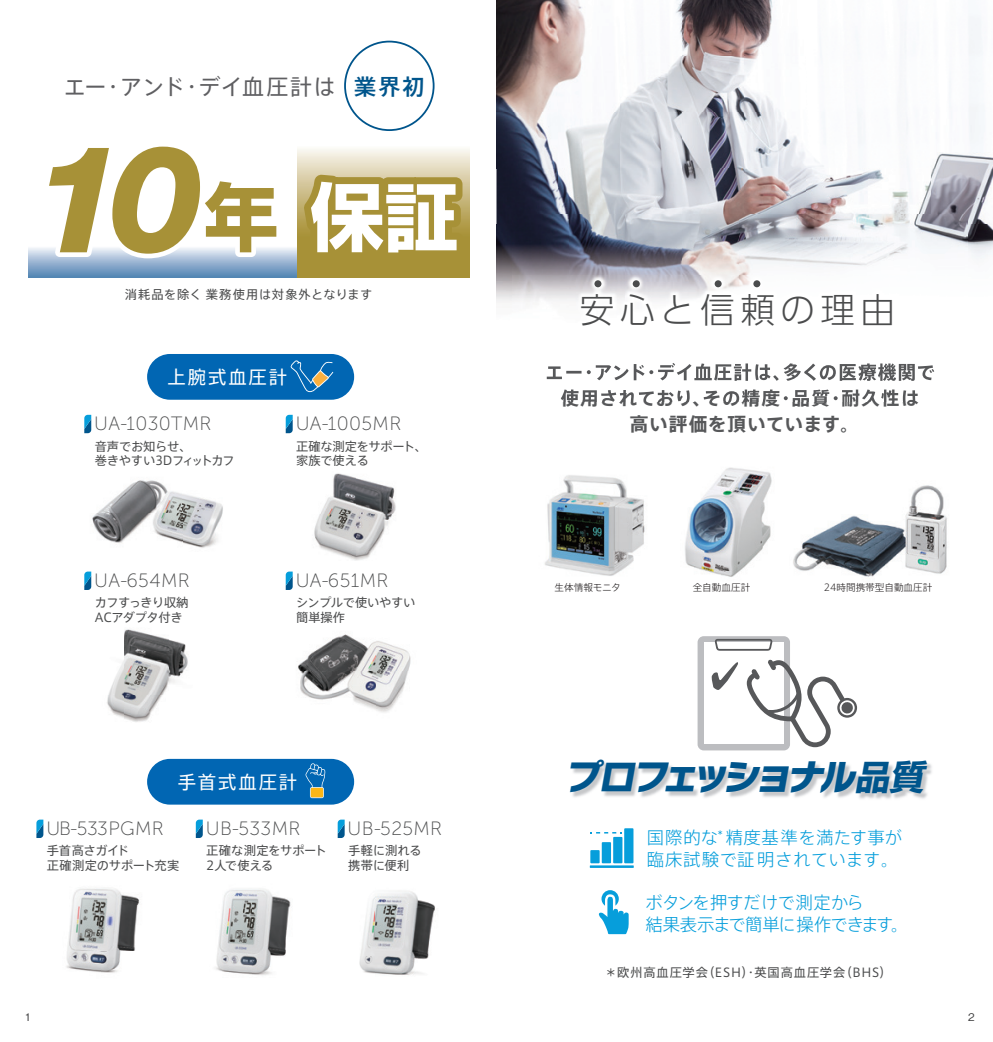
<style>
.page{position:relative;width:993px;height:1042px;background:#fff}
.page>*{position:absolute;margin:0;border:0;box-sizing:border-box;transform-origin:0 0}
.t1{font:italic 800 34.65px "Typelabo N Std";color:#00558c}
.t2{font:300 34.48px "UD Shin Go Pro";letter-spacing:.16em;color:#4b4c4d}
.t3{font:22.05px "Axis Pro N";letter-spacing:.02em;color:#5f5f62}
.t4{font:19.25px "Museo Sans 100";letter-spacing:.02em;color:#4b4c4d}
.t5{font:700 18.55px/26.1px "Axis Pro N";letter-spacing:.04em;color:#57585a;text-align:center}
.t6{font:18.38px "Axis Pro N";letter-spacing:.1em;color:#fff}
.t7{font:300 17.32px/22.4px "Axis Pro N";letter-spacing:.03em;color:#069edb}
.t8{font:300 17.32px/22.4px "Axis Pro N";letter-spacing:-.03em;color:#069edb}
.t9{font:12.25px/14.9px "Axis Pro N";letter-spacing:-.01em;color:#4b4c4d}
.t10{font:12.25px "Axis Pro N";letter-spacing:.065em;color:#4b4c4d}
.t11{font:12.25px "Axis Pro N";letter-spacing:.06em;color:#4b4c4d}
.t12{font:12.25px/14.9px "Axis Pro N";letter-spacing:-.03em;color:#4b4c4d}
.t13{font:500 10.5px "Gothic BBB Pro";color:#3e3e3f}
.t14{font:300 9.62px "Axis Pro N";color:#231f20}
.s1{font-weight:500;color:#00558c}
.s2{font-family:"Shin Go Pro";font-weight:700;font-size:34.12px}
</style>
<div class="page">
<img style="left:314px;top:473px;width:82px;height:88px">
<img style="left:298px;top:634px;width:113px;height:79px">
<img style="left:92px;top:480px;width:131px;height:68px">
<img style="left:107px;top:629px;width:81px;height:93px">
<img style="left:66px;top:888px;width:74px;height:85px">
<img style="left:359px;top:891px;width:76px;height:84px">
<img style="left:215px;top:889px;width:76px;height:86px">
<div style="left:147px;top:759px;width:207px;height:45px;background:#0166b3;border-radius:23px"></div>
<svg style="left:305px;top:763px;width:20px;height:35px"></svg>
<div style="left:147px;top:354px;width:207px;height:46px;background:#0166b3;border-radius:23px"></div>
<svg style="left:290px;top:360px;width:43px;height:32px"></svg>
<svg style="left:84px;top:415px;width:7px;height:18px"></svg>
<svg style="left:285px;top:415px;width:7px;height:18px"></svg>
<svg style="left:84px;top:571px;width:7px;height:19px"></svg>
<svg style="left:36px;top:819px;width:7px;height:19px"></svg>
<svg style="left:196px;top:819px;width:7px;height:19px"></svg>
<svg style="left:337px;top:819px;width:7px;height:19px"></svg>
<svg style="left:285px;top:571px;width:7px;height:19px"></svg>
<div style="left:28px;top:237px;width:269px;height:40px;background:linear-gradient(to bottom,#fff,#5887b6)"></div>
<svg style="left:297px;top:149px;width:172px;height:128px;background:#ccbe8a"></svg>
<svg style="left:304px;top:174px;width:159px;height:85px"></svg>
<svg style="left:44px;top:146px;width:237px;height:112px"></svg>
<svg style="left:344px;top:41px;width:90px;height:90px"></svg>
<img style="left:793px;top:485px;width:154px;height:92px">
<img style="left:544px;top:475px;width:101px;height:101px">
<img style="left:685px;top:467px;width:87px;height:110px">
<img style="left:966px;top:225px;width:26px;height:33px">
<img style="left:496px;top:0;width:496px;height:169px">
<img style="left:496px;top:169px;width:62px;height:56px">
<img style="left:558px;top:169px;width:372px;height:45px">
<img style="left:930px;top:169px;width:62px;height:56px">
<img style="left:496px;top:225px;width:16px;height:78px">
<img style="left:512px;top:214px;width:454px;height:182px">
<img style="left:546px;top:363px;width:387px;height:18px">
<img style="left:560px;top:389px;width:357px;height:12px">
<div style="left:594px;top:280px;width:7px;height:7px;background:#4b4c4d;border-radius:50%"></div>
<div style="left:632px;top:280px;width:7px;height:7px;background:#4b4c4d;border-radius:50%"></div>
<div style="left:714px;top:280px;width:7px;height:7px;background:#4b4c4d;border-radius:50%"></div>
<div style="left:753px;top:280px;width:7px;height:7px;background:#4b4c4d;border-radius:50%"></div>
<img style="left:572px;top:750px;width:360px;height:94px">
<svg style="left:697px;top:636px;width:159px;height:114px"></svg>
<svg style="left:598px;top:890px;width:30px;height:44px"></svg>
<div style="left:590px;top:850px;width:9px;height:13px;background:#069edb"></div>
<div style="left:601px;top:842px;width:10px;height:21px;background:#069edb"></div>
<div style="left:613px;top:837px;width:9px;height:26px;background:#069edb"></div>
<div style="left:624px;top:828px;width:9px;height:35px;background:#069edb"></div>
<hr style="left:589px;top:865px;width:44px;height:3px;background:#069edb">
<svg style="left:590px;top:832px;width:32px;height:1px"></svg>
<h3 class="t3" style="left:64px;top:75px;width:362px">エー・アンド・デイ血圧計は <span class="s1">業界初</span></h3>
<p class="t11" style="left:125px;top:288px;width:249px">消耗品を除く 業務使用は対象外となります</p>
<h3 class="t6" style="left:168px;top:368px;width:121px">上腕式血圧計</h3>
<h3 class="t4" style="left:94px;top:414px;width:119px">UA-1030TMR</h3>
<p class="t9" style="left:95px;top:438px;width:141px">音声でお知らせ、<br>巻きやすい3Dフィットカフ</p>
<h3 class="t4" style="left:295px;top:414px;width:107px">UA-1005MR</h3>
<p class="t9" style="left:296px;top:438px;width:132px">正確な測定をサポート、家族で使える</p>
<h3 class="t4" style="left:94px;top:570px;width:97px">UA-654MR</h3>
<p class="t12" style="left:95px;top:595px;width:95px">カフすっきり収納<br>ACアダプタ付き</p>
<h3 class="t4" style="left:295px;top:570px;width:94px">UA-651MR</h3>
<p class="t9" style="left:296px;top:595px;width:121px">シンプルで使いやすい簡単操作</p>
<h3 class="t6" style="left:178px;top:773px;width:121px">手首式血圧計</h3>
<h3 class="t4" style="left:46px;top:818px;width:119px">UB-533PGMR</h3>
<p class="t9" style="left:47px;top:843px;width:134px">手首高さガイド<br>正確測定のサポート充実</p>
<h3 class="t4" style="left:206px;top:818px;width:96px">UB-533MR</h3>
<p class="t9" style="left:206px;top:843px;width:122px">正確な測定をサポート<br>2人で使える</p>
<h3 class="t4" style="left:347px;top:818px;width:96px">UB-525MR</h3>
<p class="t9" style="left:348px;top:843px;width:75px">手軽に測れる携帯に便利</p>
<p class="t13" style="left:25px;top:1009px;width:8px">1</p>
<h2 class="t2" style="left:579px;top:282px;width:316px">安心と信頼の理由</h2>
<h3 class="t5" style="left:560px;top:385px;width:360px">使用されており、その精度・品質・耐久性は高い評価を頂いています。</h3>
<p class="t14" style="left:554px;top:583px;width:68px">生体情報モニタ</p>
<p class="t14" style="left:692px;top:583px;width:59px">全自動血圧計</p>
<p class="t14" style="left:823px;top:583px;width:110px">24時間携帯型自動血圧計</p>
<h1 class="t1" style="left:564px;top:751px;width:369px">プロフェッショナル<span class="s2">品質</span></h1>
<h3 class="t7" style="left:646px;top:826px;width:256px">国際的な* 精度基準を満たす事が臨床試験で証明されています。</h3>
<h3 class="t8" style="left:645px;top:891px;width:264px">ボタンを押すだけで測定から<br>結果表示まで簡単に操作できます。</h3>
<p class="t10" style="left:604px;top:966px;width:288px">＊欧州高血圧学会（ESH）・英国高血圧学会（BHS）</p>
<p class="t13" style="left:967px;top:1009px;width:8px">2</p>
</div>
